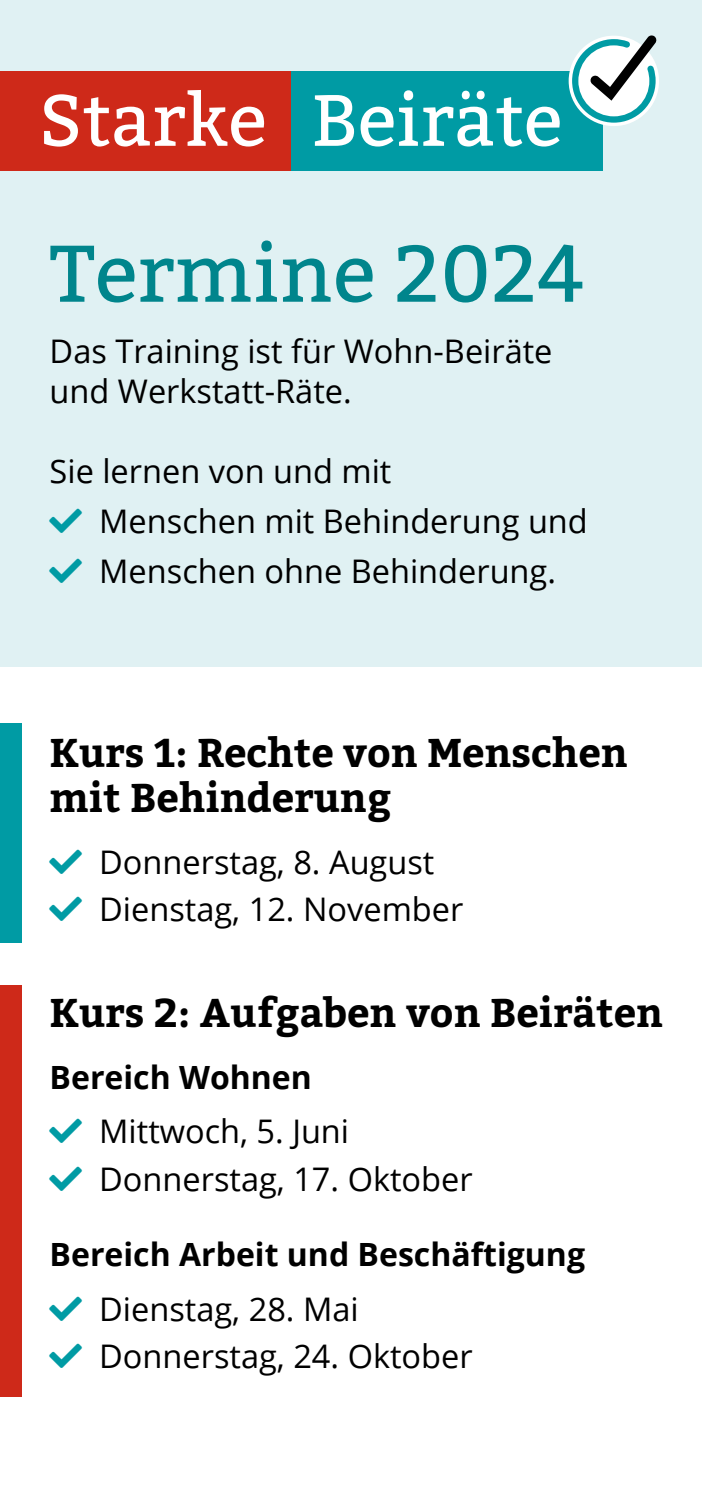
<style>
.page{position:relative;width:702px;height:1489px;background:#fff}
.page>*{position:absolute;margin:0;border:0;box-sizing:border-box;transform-origin:0 0}
.H1_Titel{font:80px "Bitter";color:#00858c}
.HL_2_Kurse{font:700 40px/45px "Bitter";color:#000}
.Liste_Termine{font:32.5px "Open Sans";color:#000}
.Fliesstext{font:32.5px/40px "Open Sans";color:#000}
.Liste_Pfeilchen{font:32.5px "Open Sans";color:#000}
.HL_3{font:700 32px "Open Sans";color:#000}
.s1{color:#009ba4}
</style>
<div class="page">
<div style="left:0;top:0;width:702px;height:666px;background:#e0f1f3"></div>
<div style="left:0;top:723px;width:21px;height:220px;background:#009ba4"></div>
<div style="left:0;top:985px;width:21px;height:411px;background:#ce2919"></div>
<div style="left:0;top:71px;width:291px;height:99px;background:#ce2919"></div>
<div style="left:291px;top:71px;width:311px;height:99px;background:#009ba4"></div>
<div style="left:568px;top:36px;width:91px;height:90px;background:#fff;border-radius:50%"></div>
<svg style="left:44px;top:94px;width:34px;height:53px"></svg>
<svg style="left:84px;top:90px;width:180px;height:56px"></svg>
<svg style="left:315px;top:95px;width:39px;height:51px"></svg>
<svg style="left:360px;top:107px;width:33px;height:39px"></svg>
<svg style="left:399px;top:90px;width:160px;height:56px"></svg>
<svg style="left:572px;top:35px;width:85px;height:88px"></svg>
<h1 class="H1_Titel" style="left:50px;top:227px;width:537px">Termine 2024</h1>
<p class="Fliesstext" style="left:50px;top:330px;width:504px">Das Training ist für Wohn-Beiräte und Werkstatt-Räte.</p>
<p class="Fliesstext" style="left:50px;top:450px;width:343px">Sie lernen von und mit</p>
<p class="Liste_Pfeilchen" style="left:50px;top:499px;width:539px"><span class="s1">■</span> Menschen mit Behinderung und</p>
<p class="Liste_Pfeilchen" style="left:50px;top:549px;width:508px"><span class="s1">■</span> Menschen ohne Behinderung.</p>
<h2 class="HL_2_Kurse" style="left:50px;top:730px;width:579px">Kurs 1: Rechte von Menschen mit Behinderung</h2>
<p class="Liste_Termine" style="left:50px;top:839px;width:386px"><span class="s1">■</span> Donnerstag, 8. August</p>
<p class="Liste_Termine" style="left:50px;top:887px;width:415px"><span class="s1">■</span> Dienstag, 12. November</p>
<h2 class="HL_2_Kurse" style="left:50px;top:991px;width:615px">Kurs 2: Aufgaben von Beiräten</h2>
<h3 class="HL_3" style="left:50px;top:1054px;width:264px">Bereich Wohnen</h3>
<p class="Liste_Termine" style="left:50px;top:1109px;width:301px"><span class="s1">■</span> Mittwoch, 5. Juni</p>
<p class="Liste_Termine" style="left:50px;top:1156px;width:424px"><span class="s1">■</span> Donnerstag, 17. Oktober</p>
<h3 class="HL_3" style="left:50px;top:1231px;width:537px">Bereich Arbeit und Beschäftigung</h3>
<p class="Liste_Termine" style="left:50px;top:1286px;width:310px"><span class="s1">■</span> Dienstag, 28. Mai</p>
<p class="Liste_Termine" style="left:50px;top:1334px;width:424px"><span class="s1">■</span> Donnerstag, 24. Oktober</p>
</div>
